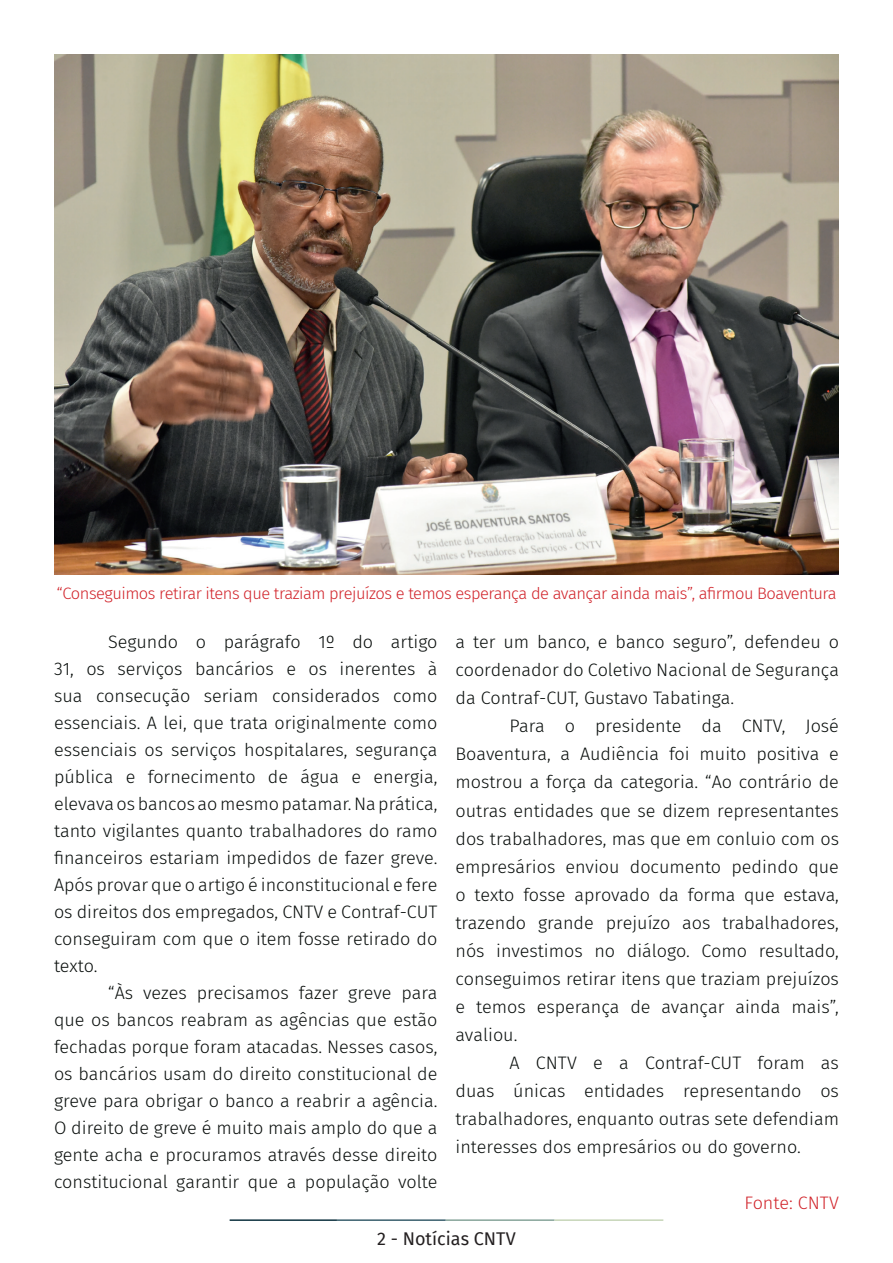
<style>
.page{position:relative;width:893px;height:1263px;background:#fff}
.page>*{position:absolute;margin:0;border:0;box-sizing:border-box;transform-origin:0 0}
.t1{font:300 18px/27px "Fira Sans";color:#080d0b;text-align:justify}
.t2{font:18px "Fira Sans";color:#231f20}
.t3{font:300 18px "Fira Sans";color:#d1232a}
.t4{font:300 16.5px "Fira Sans";letter-spacing:-.03em;color:#d1232a}
</style>
<div class="page">
<hr style="left:230px;top:1219px;width:107px;height:2px;background:#0e323f">
<hr style="left:337px;top:1219px;width:109px;height:2px;background:#3a5f6d">
<hr style="left:446px;top:1219px;width:109px;height:2px;background:#87a59a">
<hr style="left:555px;top:1219px;width:108px;height:2px;background:#c6d5b7">
<img style="left:54px;top:54px;width:785px;height:520px">
<p class="t4" style="left:57px;top:581px;width:781px">“Conseguimos retirar itens que traziam prejuízos e temos esperança de avançar ainda mais”, afirmou Boaventura</p>
<p class="t1" style="left:54px;top:628px;width:385px;text-indent:54px">Segundo o parágrafo 1º do artigo 31, os serviços bancários e os inerentes à sua consecução seriam considerados como essenciais. A lei, que trata originalmente como essenciais os serviços hospitalares, segurança pública e fornecimento de água e energia, elevava os bancos ao mesmo patamar. Na prática, tanto vigilantes quanto trabalhadores do ramo financeiros estariam impedidos de fazer greve.<br>Após provar que o artigo é inconstitucional e fere os direitos dos empregados, CNTV e Contraf-CUT conseguiram com que o item fosse retirado do texto.</p>
<p class="t1" style="left:54px;top:979px;width:385px;text-indent:54px">“Às vezes precisamos fazer greve para que os bancos reabram as agências que estão fechadas porque foram atacadas. Nesses casos, os bancários usam do direito constitucional de greve para obrigar o banco a reabrir a agência.<br>O direito de greve é muito mais amplo do que a gente acha e procuramos através desse direito constitucional garantir que a população volte</p>
<p class="t1" style="left:455px;top:628px;width:385px;line-height:28px">a ter um banco, e banco seguro”, defendeu o coordenador do Coletivo Nacional de Segurança da Contraf-CUT, Gustavo Tabatinga.</p>
<p class="t1" style="left:455px;top:712px;width:385px;line-height:28px;text-indent:54px">Para o presidente da CNTV, José Boaventura, a Audiência foi muito positiva e mostrou a força da categoria. “Ao contrário de outras entidades que se dizem representantes dos trabalhadores, mas que em conluio com os empresários enviou documento pedindo que o texto fosse aprovado da forma que estava, trazendo grande prejuízo aos trabalhadores, nós investimos no diálogo. Como resultado, conseguimos retirar itens que traziam prejuízos e temos esperança de avançar ainda mais”, avaliou.</p>
<p class="t1" style="left:455px;top:1048px;width:385px;line-height:28px;text-indent:54px">A CNTV e a Contraf-CUT foram as duas únicas entidades representando os trabalhadores, enquanto outras sete defendiam interesses dos empresários ou do governo.</p>
<p class="t3" style="left:744px;top:1190px;width:96px">Fonte: CNTV</p>
<p class="t2" style="left:377px;top:1225px;width:140px">2 - Notícias CNTV</p>
</div>
